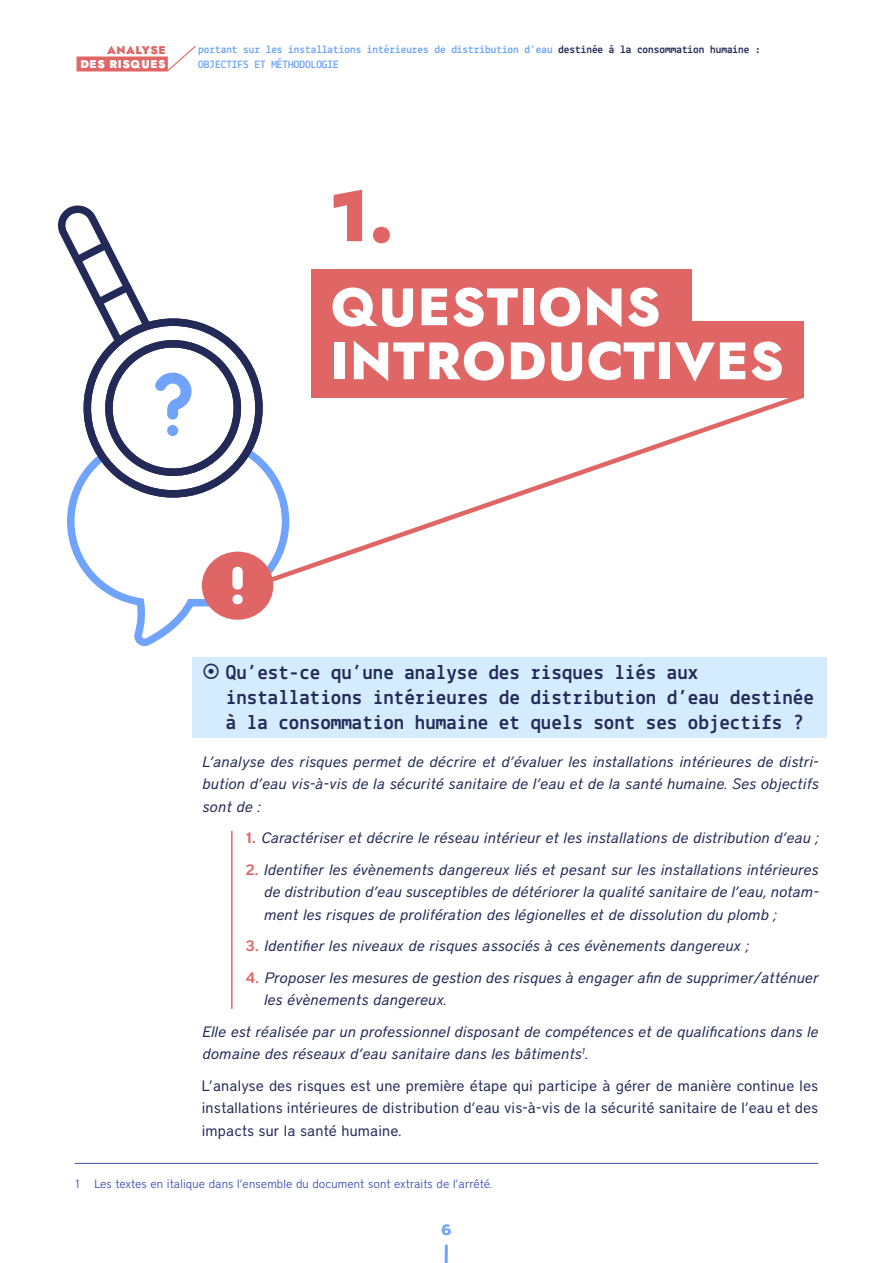
<style>
.page{position:relative;width:893px;height:1263px;background:#fff}
.page>*{position:absolute;margin:0;border:0;box-sizing:border-box;transform-origin:0 0}
.t1{font:900 72px "Jost";color:#e06666}
.t2{font:800 52.5px/54px "Jost";letter-spacing:.025em;color:#fff}
.t3{font:700 21px/25.2px "Lekton";color:#232a58}
.t4{font:italic 15px/22.5px "District";letter-spacing:.01em;color:#232a58;text-align:justify}
.t5{font:15px/22.5px "District";letter-spacing:.01em;color:#232a58;text-align:justify}
.t6{font:900 15px "District";color:#6fa4fc}
.t7{font:300 12px "District";letter-spacing:.01em;color:#3f4eb6}
.t8{font:700 11.25px/15px "Lekton";color:#6fa4fc}
.t9{font:900 11.25px "Jost";letter-spacing:.05em;color:#fff}
.t10{font:900 11.25px "Jost";letter-spacing:.05em;color:#e06666}
.s1{color:#232a58}
.s2{font-weight:600;font-style:normal;color:#e06666}
</style>
<div class="page">
<svg style="left:444px;top:1244px;width:4px;height:19px"></svg>
<svg style="left:166px;top:46px;width:30px;height:26px"></svg>
<div style="left:77px;top:56px;width:91px;height:15px;background:#e06666"></div>
<svg style="left:67px;top:504px;width:206px;height:143px"></svg>
<div style="left:311px;top:269px;width:381px;height:77px;background:#e06666"></div>
<div style="left:311px;top:322px;width:492px;height:76px;background:#e06666"></div>
<svg style="left:250px;top:390px;width:554px;height:200px"></svg>
<div style="left:202px;top:552px;width:71px;height:68px;background:#e06666;border-radius:50%"></div>
<svg style="left:232px;top:566px;width:11px;height:38px"></svg>
<div style="left:193px;top:657px;width:634px;height:80px;background:#d5ebfe"></div>
<hr style="left:231px;top:831px;width:2px;height:177px;background:#e06666">
<hr style="left:75px;top:1163px;width:743px;height:1px;background:#3f4eb6">
<svg style="left:59px;top:205px;width:210px;height:299px"></svg>
<p class="t10" style="left:107px;top:42px;width:60px">ANALYSE</p>
<p class="t9" style="left:80px;top:56px;width:87px">DES RISQUES</p>
<p class="t8" style="left:198px;top:42px;width:564px">portant sur les installations intérieures de distribution d’eau <span class="s1">destinée à la consommation humaine :<br></span>OBJECTIFS ET MÉTHODOLOGIE</p>
<h1 class="t1" style="left:329px;top:164px;width:66px">1.</h1>
<h2 class="t2" style="left:331px;top:280px;width:454px">QUESTIONS<br>INTRODUCTIVES</h2>
<h3 class="t3" style="left:226px;top:659px;width:589px">Qu’est-ce qu’une analyse des risques liés aux installations intérieures de distribution d’eau destinée à la consommation humaine et quels sont ses objectifs ?</h3>
<p class="t4" style="left:202px;top:750px;width:618px">L’analyse des risques permet de décrire et d’évaluer les installations intérieures de distri&shy;bution d’eau vis-à-vis de la sécurité sanitaire de l’eau et de la santé humaine. Ses objectifs sont de :</p>
<p class="t4" style="left:245px;top:827px;width:574px"><span class="s2">1.</span> Caractériser et décrire le réseau intérieur et les installations de distribution d’eau ;</p>
<p class="t4" style="left:263px;top:858px;width:557px;text-indent:-18px"><span class="s2">2.</span> Identifier les évènements dangereux liés et pesant sur les installations intérieures de distribution d’eau susceptibles de détériorer la qualité sanitaire de l’eau, notam&shy;ment les risques de prolifération des légionelles et de dissolution du plomb ;</p>
<p class="t4" style="left:245px;top:935px;width:504px"><span class="s2">3.</span> Identifier les niveaux de risques associés à ces évènements dangereux ;</p>
<p class="t4" style="left:263px;top:966px;width:556px;text-indent:-18px"><span class="s2">4.</span> Proposer les mesures de gestion des risques à engager afin de supprimer/atténuer les évènements dangereux.</p>
<p class="t4" style="left:202px;top:1020px;width:618px">Elle est réalisée par un professionnel disposant de compétences et de qualifications dans le domaine des réseaux d’eau sanitaire dans les bâtiments<sup>1</sup>.</p>
<p class="t5" style="left:202px;top:1074px;width:618px">L’analyse des risques est une première étape qui participe à gérer de manière continue les installations intérieures de distribution d’eau vis-à-vis de la sécurité sanitaire de l’eau et des impacts sur la santé humaine.</p>
<p class="t7" style="left:75px;top:1177px;width:6px">1</p>
<p class="t7" style="left:94px;top:1177px;width:399px">Les textes en italique dans l’ensemble du document sont extraits de l’arrêté.</p>
<p class="t6" style="left:441px;top:1221px;width:12px">6</p>
</div>
